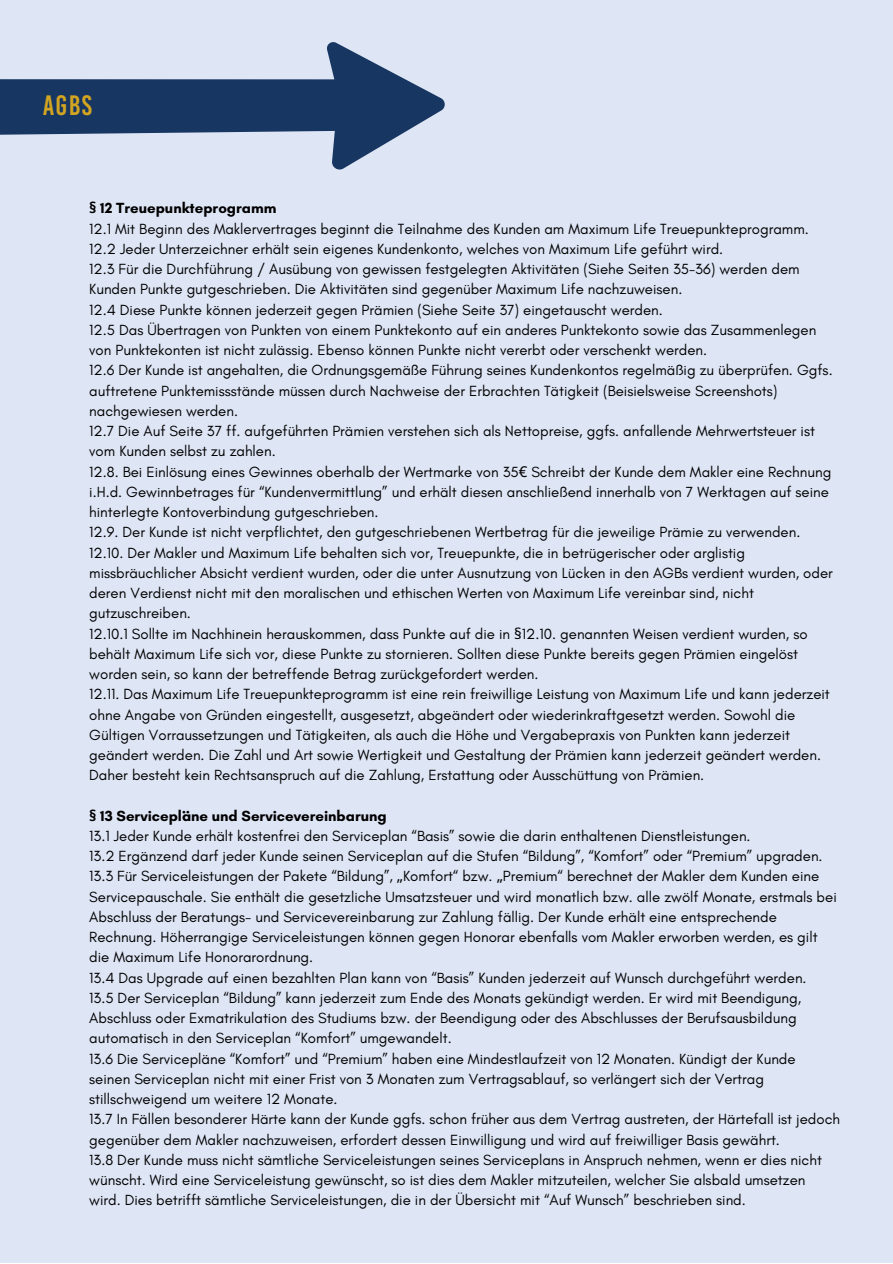
<style>
.page{position:relative;width:893px;height:1264px;background:#fff}
.page>*{position:absolute;margin:0;border:0;box-sizing:border-box;transform-origin:0 0}
.t1{font:28.05px "Bebas Kai";color:#febf13}
.t2{font:15px/20.2px "Glacial Indifference";color:#000}
.t3{font:700 15px "Glacial Indifference";color:#000}
.s1{font-family:"Noto Sans"}
</style>
<div class="page">
<div style="left:0;top:0;width:892px;height:1262px;background:#dee5f5"></div>
<svg style="left:0;top:42px;width:445px;height:128px"></svg>
<h1 class="t1" style="left:43px;top:89px;width:51px">AGBS</h1>
<p class="t3" style="left:89px;top:199px;width:189px"><span class="s1">§</span> 12 Treuepunkteprogramm</p>
<p class="t2" style="left:89px;top:218px;width:721px">12.1 Mit Beginn des Maklervertrages beginnt die Teilnahme des Kunden am Maximum Life Treuepunkteprogramm.</p>
<p class="t2" style="left:89px;top:238px;width:635px">12.2 Jeder Unterzeichner erhält sein eigenes Kundenkonto, welches von Maximum Life geführt wird.</p>
<p class="t2" style="left:89px;top:259px;width:711px">12.3 Für die Durchführung / Ausübung von gewissen festgelegten Aktivitäten (Siehe Seiten 35-36) werden dem<br>Kunden Punkte gutgeschrieben. Die Aktivitäten sind gegenüber Maximum Life nachzuweisen.</p>
<p class="t2" style="left:89px;top:299px;width:575px">12.4 Diese Punkte können jederzeit gegen Prämien (Siehe Seite 37) eingetauscht werden.</p>
<p class="t2" style="left:89px;top:319px;width:728px">12.5 Das Übertragen von Punkten von einem Punktekonto auf ein anderes Punktekonto sowie das Zusammenlegen von Punktekonten ist nicht zulässig. Ebenso können Punkte nicht vererbt oder verschenkt werden.</p>
<p class="t2" style="left:89px;top:360px;width:744px">12.6 Der Kunde ist angehalten, die Ordnungsgemäße Führung seines Kundenkontos regelmäßig zu überprüfen. Ggfs. auftretene Punktemissstände müssen durch Nachweise der Erbrachten Tätigkeit (Beisielsweise Screenshots) nachgewiesen werden.</p>
<p class="t2" style="left:89px;top:421px;width:727px">12.7 Die Auf Seite 37 ff. aufgeführten Prämien verstehen sich als Nettopreise, ggfs. anfallende Mehrwertsteuer ist vom Kunden selbst zu zahlen.</p>
<p class="t2" style="left:89px;top:461px;width:743px">12.8. Bei Einlösung eines Gewinnes oberhalb der Wertmarke von 35<span class="s1">€</span> Schreibt der Kunde dem Makler eine Rechnung i.H.d. Gewinnbetrages für “Kundenvermittlung” und erhält diesen anschließend innerhalb von 7 Werktagen auf seine hinterlegte Kontoverbindung gutgeschrieben.</p>
<p class="t2" style="left:89px;top:522px;width:712px">12.9. Der Kunde ist nicht verpflichtet, den gutgeschriebenen Wertbetrag für die jeweilige Prämie zu verwenden.</p>
<p class="t2" style="left:89px;top:542px;width:745px">12.10. Der Makler und Maximum Life behalten sich vor, Treuepunkte, die in betrügerischer oder arglistig missbräuchlicher Absicht verdient wurden, oder die unter Ausnutzung von Lücken in den AGBs verdient wurden, oder deren Verdienst nicht mit den moralischen und ethischen Werten von Maximum Life vereinbar sind, nicht gutzuschreiben.</p>
<p class="t2" style="left:89px;top:623px;width:719px">12.10.1 Sollte im Nachhinein herauskommen, dass Punkte auf die in <span class="s1">§</span>12.10. genannten Weisen verdient wurden, so behält Maximum Life sich vor, diese Punkte zu stornieren. Sollten diese Punkte bereits gegen Prämien eingelöst worden sein, so kann der betreffende Betrag zurückgefordert werden.</p>
<p class="t2" style="left:89px;top:684px;width:742px">12.11. Das Maximum Life Treuepunkteprogramm ist eine rein freiwillige Leistung von Maximum Life und kann jederzeit ohne Angabe von Gründen eingestellt, ausgesetzt, abgeändert oder wiederinkraftgesetzt werden. Sowohl die Gültigen Vorraussetzungen und Tätigkeiten, als auch die Höhe und Vergabepraxis von Punkten kann jederzeit geändert werden. Die Zahl und Art sowie Wertigkeit und Gestaltung der Prämien kann jederzeit geändert werden.</p>
<p class="t2" style="left:89px;top:765px;width:616px">Daher besteht kein Rechtsanspruch auf die Zahlung, Erstattung oder Ausschüttung von Prämien.</p>
<p class="t3" style="left:89px;top:806px;width:299px"><span class="s1">§</span> 13 Servicepläne und Servicevereinbarung</p>
<p class="t2" style="left:89px;top:825px;width:662px">13.1 Jeder Kunde erhält kostenfrei den Serviceplan “Basis” sowie die darin enthaltenen Dienstleistungen.</p>
<p class="t2" style="left:89px;top:845px;width:734px">13.2 Ergänzend darf jeder Kunde seinen Serviceplan auf die Stufen “Bildung”, “Komfort” oder “Premium” upgraden.</p>
<p class="t2" style="left:89px;top:866px;width:749px">13.3 Für Serviceleistungen der Pakete “Bildung”, <span class="s1">„</span>Komfort“ bzw. <span class="s1">„</span>Premium“ berechnet der Makler dem Kunden eine Servicepauschale. Sie enthält die gesetzliche Umsatzsteuer und wird monatlich bzw. alle zwölf Monate, erstmals bei Abschluss der Beratungs- und Servicevereinbarung zur Zahlung fällig. Der Kunde erhält eine entsprechende Rechnung. Höherrangige Serviceleistungen können gegen Honorar ebenfalls vom Makler erworben werden, es gilt die Maximum Life Honorarordnung.</p>
<p class="t2" style="left:89px;top:967px;width:718px">13.4 Das Upgrade auf einen bezahlten Plan kann von “Basis” Kunden jederzeit auf Wunsch durchgeführt werden.</p>
<p class="t2" style="left:89px;top:987px;width:713px">13.5 Der Serviceplan “Bildung” kann jederzeit zum Ende des Monats gekündigt werden. Er wird mit Beendigung,<br>Abschluss oder Exmatrikulation des Studiums bzw. der Beendigung oder des Abschlusses der Berufsausbildung automatisch in den Serviceplan “Komfort” umgewandelt.</p>
<p class="t2" style="left:89px;top:1048px;width:707px">13.6 Die Servicepläne “Komfort” und “Premium” haben eine Mindestlaufzeit von 12 Monaten. Kündigt der Kunde seinen Serviceplan nicht mit einer Frist von 3 Monaten zum Vertragsablauf, so verlängert sich der Vertrag stillschweigend um weitere 12 Monate.</p>
<p class="t2" style="left:89px;top:1108px;width:752px">13.7 In Fällen besonderer Härte kann der Kunde ggfs. schon früher aus dem Vertrag austreten, der Härtefall ist jedoch gegenüber dem Makler nachzuweisen, erfordert dessen Einwilligung und wird auf freiwilliger Basis gewährt.</p>
<p class="t2" style="left:89px;top:1149px;width:734px">13.8 Der Kunde muss nicht sämtliche Serviceleistungen seines Serviceplans in Anspruch nehmen, wenn er dies nicht wünscht. Wird eine Serviceleistung gewünscht, so ist dies dem Makler mitzuteilen, welcher Sie alsbald umsetzen wird. Dies betrifft sämtliche Serviceleistungen, die in der Übersicht mit “Auf Wunsch” beschrieben sind.</p>
</div>
